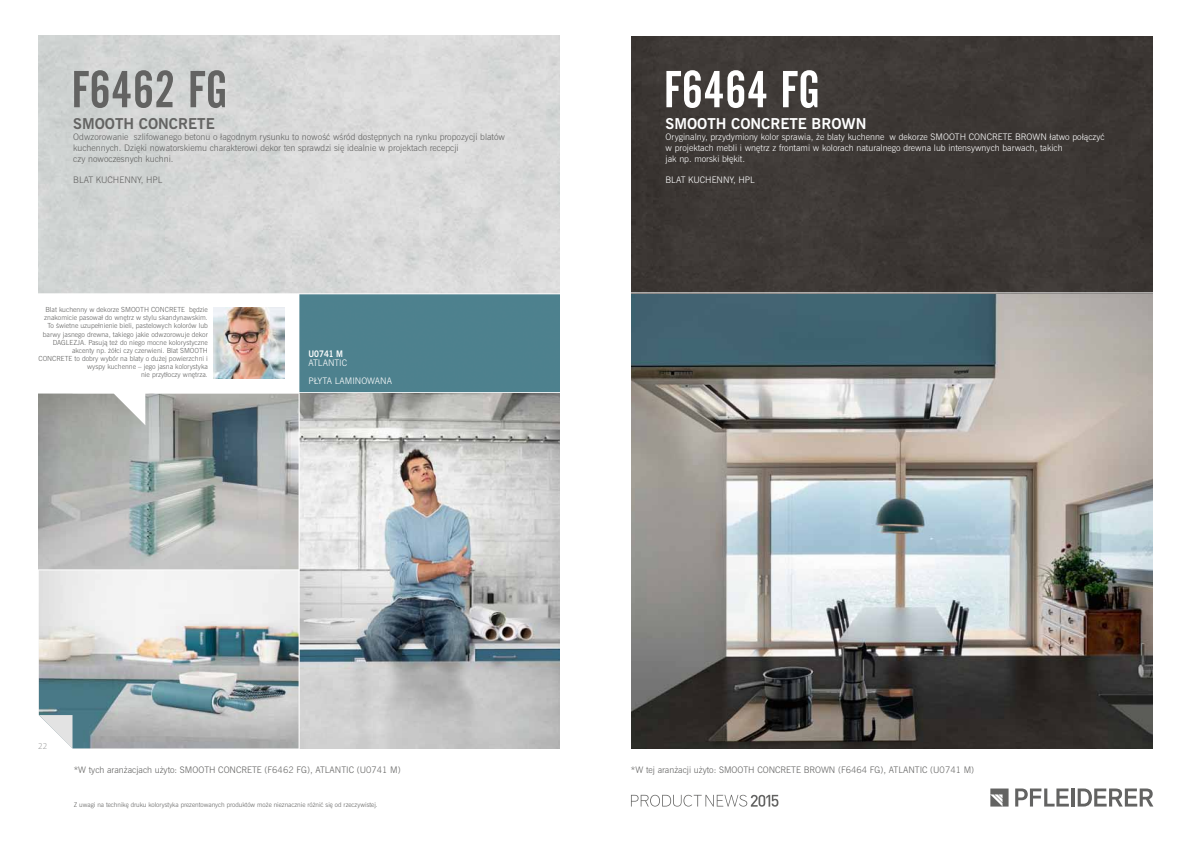
<style>
.page{position:relative;width:1191px;height:842px;background:#fff}
.page>*{position:absolute;margin:0;border:0;box-sizing:border-box;transform-origin:0 0}
.t1{font:51.4px "Alternate Gothic No 2 PL";letter-spacing:.02em;color:#636362}
.t2{font:51.4px "Alternate Gothic No 2 PL";letter-spacing:.02em;color:#fff}
.t3{font:700 15px "News Gothic PL";color:#fff}
.t4{font:700 15px "News Gothic PL";color:#636362}
.t5{font:300 9px/10.8px "News Gothic PL";color:#636362}
.t6{font:300 9px/10.8px "News Gothic PL";color:#fff}
.t7{font:700 9px "News Gothic PL";color:#fff;scale:.9 1}
.t8{font:300 9px "Myriad Pro";color:#919292}
.t9{font:300 7px/8.1px "News Gothic PL";color:#636362;text-align:right}
.t10{font:300 6.5px "News Gothic PL";color:#636362}
</style>
<div class="page">
<img style="left:39px;top:570px;width:260px;height:179px">
<svg style="left:39px;top:425px;width:260px;height:144px;background:#a9aead"></svg>
<svg style="left:39px;top:715px;width:33px;height:34px"></svg>
<img style="left:631px;top:293px;width:521px;height:455px">
<div style="left:631px;top:36px;width:521px;height:257px;background:#3d3835"></div>
<div style="left:299px;top:295px;width:260px;height:97px;background:#4d818e"></div>
<svg style="left:38px;top:307px;width:261px;height:118px"></svg>
<img style="left:213px;top:307px;width:71px;height:71px">
<hr style="left:36px;top:392px;width:541px;height:1px;background:#fff">
<svg style="left:990px;top:788px;width:18px;height:18px"></svg>
<svg style="left:1015px;top:788px;width:53px;height:18px"></svg>
<hr style="left:1071px;top:788px;width:3px;height:18px;background:#636362">
<svg style="left:1077px;top:788px;width:76px;height:18px"></svg>
<svg style="left:631px;top:795px;width:147px;height:12px"></svg>
<svg style="left:300px;top:394px;width:259px;height:355px;background:#b9bcbd"></svg>
<hr style="left:623px;top:292px;width:541px;height:1px;background:#fff">
<h1 class="t1" style="left:71px;top:61px;width:157px">F6462 FG</h1>
<h2 class="t4" style="left:73px;top:115px;width:143px">SMOOTH CONCRETE</h2>
<p class="t5" style="left:73px;top:131px;width:433px">Odwzorowanie szlifowanego betonu o łagodnym rysunku to nowoÊç wÊród dost´pnych na rynku propozycji blatów kuchennych. Dzi´ki nowatorskiemu charakterowi dekor ten sprawdzi si´ idealnie w projektach recepcji<br>czy nowoczesnych kuchni.</p>
<p class="t5" style="left:73px;top:174px;width:91px">BLAT KUCHENNY, HPL</p>
<p class="t9" style="left:38px;top:306px;width:171px">Blat kuchenny w dekorze SMOOTH CONCRETE b´dzie znakomicie pasował do wn´trz w stylu skandynawskim.<br>To Êwietne uzupełnienie bieli, pastelowych kolorów lub barwy jasnego drewna, takiego jakie odwzorowuje dekor DAGLEZJA. Pasujà te˝ do niego mocne kolorystyczne akcenty np. ˝ółci czy czerwieni. Blat SMOOTH CONCRETE to dobry wybór na blaty o du˝ej powierzchni i wyspy kuchenne – jego jasna kolorystyka<br>nie przytłoczy wn´trza.</p>
<p class="t7" style="left:308px;top:349px;width:40px">U0741 M</p>
<p class="t6" style="left:308px;top:354px;width:85px;line-height:18px">ATLANTIC<br>PŁYTA LAMINOWANA</p>
<p class="t8" style="left:38px;top:740px;width:10px">22</p>
<h1 class="t2" style="left:663px;top:61px;width:158px">F6464 FG</h1>
<h2 class="t3" style="left:665px;top:115px;width:202px">SMOOTH CONCRETE BROWN</h2>
<p class="t6" style="left:665px;top:131px;width:440px">Oryginalny, przydymiony kolor sprawia, ˝e blaty kuchenne w dekorze SMOOTH CONCRETE BROWN łatwo połàczyç w projektach mebli i wn´trz z frontami w kolorach naturalnego drewna lub intensywnych barwach, takich<br>jak np. morski bł´kit.</p>
<p class="t6" style="left:665px;top:174px;width:91px">BLAT KUCHENNY, HPL</p>
<p class="t5" style="left:74px;top:764px;width:328px">*W tych aran˝acjach u˝yto: SMOOTH CONCRETE (F6462 FG), ATLANTIC (U0741 M)</p>
<p class="t5" style="left:631px;top:764px;width:345px">*W tej aran˝acji u˝yto: SMOOTH CONCRETE BROWN (F6464 FG), ATLANTIC (U0741 M)</p>
<p class="t10" style="left:74px;top:800px;width:306px">Z uwagi na technik´ druku kolorystyka prezentowanych produktów mo˝e nieznacznie ró˝niç si´ od rzeczywistej.</p>
</div>
